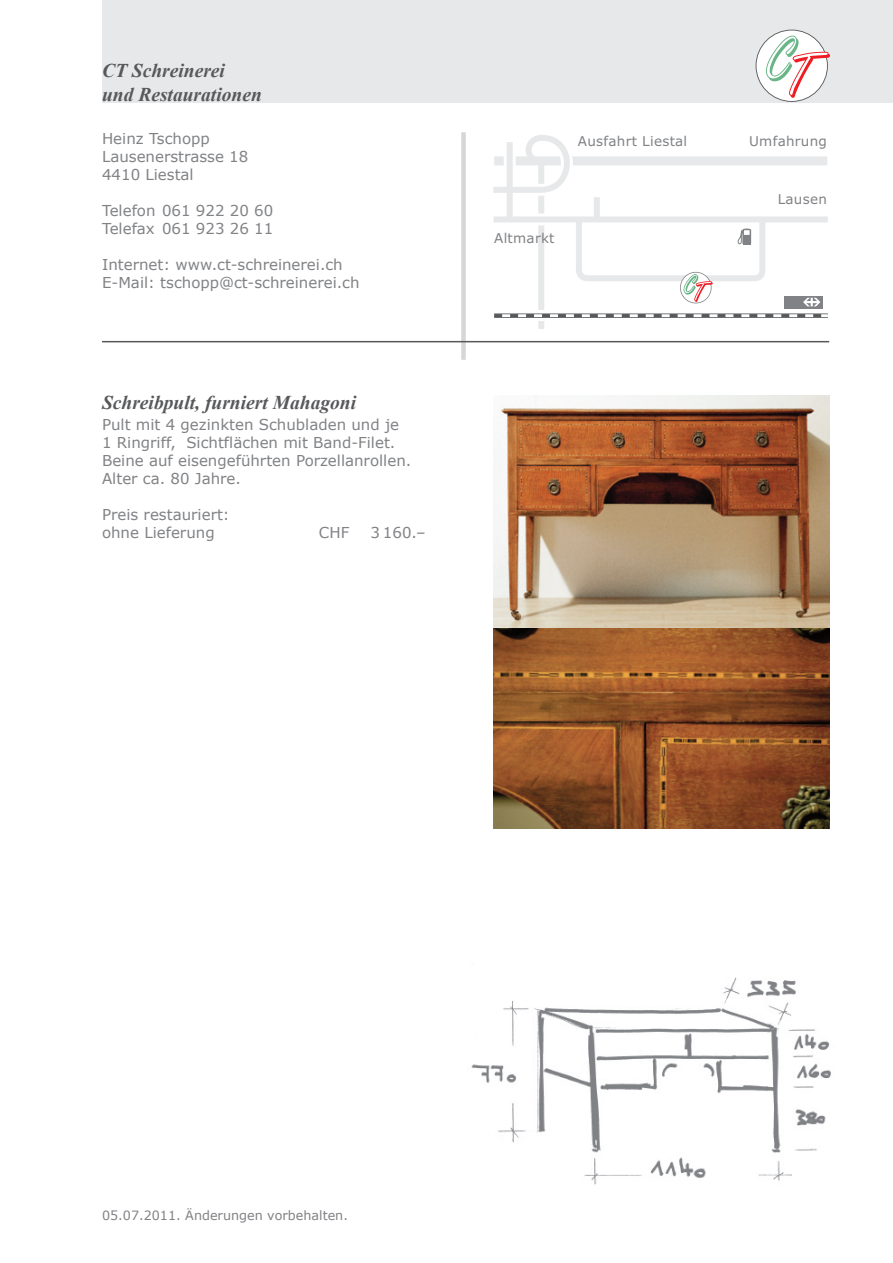
<style>
.page{position:relative;width:893px;height:1263px;background:#fff}
.page>*{position:absolute;margin:0;border:0;box-sizing:border-box;transform-origin:0 0}
.t1{font:italic 700 19.5px/23.4px "Times New Roman";color:#57585a}
.t2{font:15px/18px "Verdana";color:#808285}
.t3{font:13.5px "Verdana";letter-spacing:.02em;color:#808285}
.t4{font:12.75px "Verdana";color:#808285}
</style>
<div class="page">
<div style="left:538px;top:160px;width:6px;height:168px;background:#e7e8e9"></div>
<div style="left:494px;top:156px;width:333px;height:9px;background:#e7e8e9"></div>
<div style="left:528px;top:213px;width:25px;height:12px;background:#fff"></div>
<div style="left:494px;top:216px;width:333px;height:6px;background:#e7e8e9"></div>
<div style="left:594px;top:197px;width:6px;height:23px;background:#e7e8e9"></div>
<div style="left:507px;top:142px;width:6px;height:77px;background:#e7e8e9"></div>
<div style="left:784px;top:296px;width:38px;height:13px;background:#808285"></div>
<svg style="left:803px;top:298px;width:17px;height:8px"></svg>
<svg style="left:573px;top:216px;width:195px;height:87px"></svg>
<div style="left:532px;top:311px;width:18px;height:10px;background:#fff"></div>
<svg style="left:494px;top:313px;width:333px;height:5px"></svg>
<svg style="left:494px;top:314px;width:333px;height:3px"></svg>
<svg style="left:493px;top:135px;width:89px;height:61px"></svg>
<div style="left:102px;top:0;width:791px;height:102px;background:#e7e8e9"></div>
<div style="left:461px;top:132px;width:5px;height:228px;background:#d5d6d8"></div>
<hr style="left:102px;top:341px;width:727px;height:1px;background:#57585a">
<svg style="left:756px;top:30px;width:74px;height:72px"></svg>
<img style="left:471px;top:977px;width:360px;height:208px">
<img style="left:493px;top:395px;width:336px;height:433px">
<h1 class="t1" style="left:102px;top:59px;width:161px">CT Schreinerei<br>und Restaurationen</h1>
<p class="t2" style="left:102px;top:129px;width:148px">Heinz Tschopp<br>Lausenerstrasse 18<br>4410 Liestal</p>
<p class="t2" style="left:102px;top:201px;width:173px">Telefon 061 922 20 60<br>Telefax 061 923 26 11</p>
<p class="t2" style="left:102px;top:255px;width:259px">Internet: www.ct-schreinerei.ch<br>E-Mail: tschopp@ct-schreinerei.ch</p>
<h1 class="t1" style="left:102px;top:390px;width:256px">Schreibpult, furniert Mahagoni</h1>
<p class="t2" style="left:102px;top:415px;width:311px">Pult mit 4 gezinkten Schubladen und je 1 Ringriff, Sichtflächen mit Band-Filet.<br>Beine auf eisengeführten Porzellanrollen.<br>Alter ca. 80 Jahre.</p>
<p class="t2" style="left:102px;top:505px;width:129px">Preis restauriert: ohne Lieferung</p>
<p class="t2" style="left:319px;top:523px;width:32px">CHF</p>
<p class="t2" style="left:370px;top:523px;width:57px">3 160.–</p>
<p class="t3" style="left:578px;top:131px;width:111px">Ausfahrt Liestal</p>
<p class="t3" style="left:494px;top:229px;width:62px">Altmarkt</p>
<p class="t3" style="left:749px;top:131px;width:79px">Umfahrung</p>
<p class="t3" style="left:778px;top:190px;width:51px">Lausen</p>
<p class="t4" style="left:102px;top:1207px;width:247px">05.07.2011. Änderungen vorbehalten.</p>
</div>
